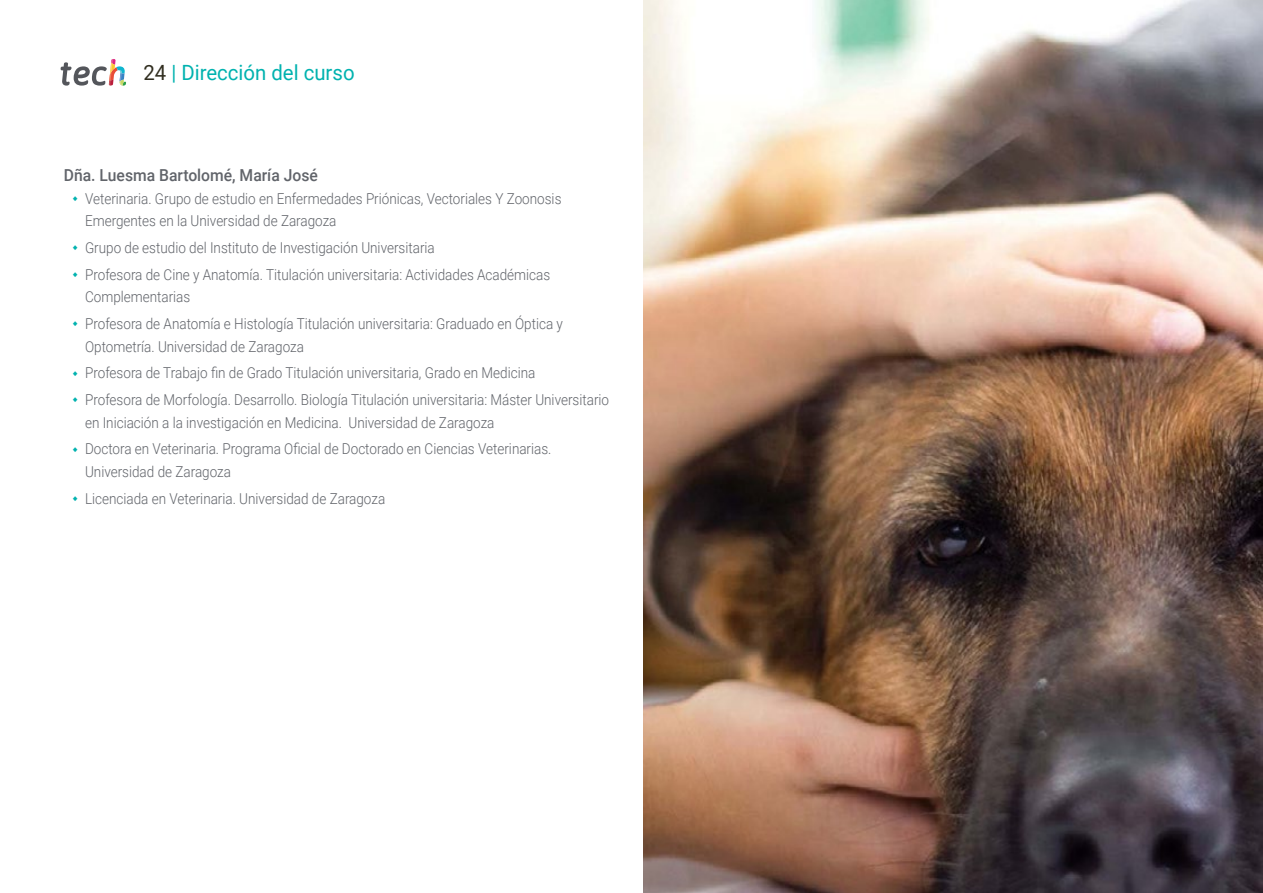
<style>
.page{position:relative;width:1263px;height:893px;background:#fff}
.page>*{position:absolute;margin:0;border:0;box-sizing:border-box;transform-origin:0 0}
.t1{font:21px "Roboto";color:#00b2af}
.t2{font:500 16.5px "Roboto";color:#61646a;scale:.95 1}
.t3{font:300 15px/26.7px "Roboto";color:#61646a;scale:.9 1}
.s1{color:#312e20}
</style>
<div class="page">
<svg style="left:61px;top:59px;width:65px;height:27px"></svg>
<img style="left:643px;top:0;width:620px;height:893px">
<h1 class="t1" style="left:144px;top:57px;width:213px"><span class="s1">24</span> | Dirección del curso</h1>
<p class="t2" style="left:64px;top:164px;width:269px">Dña. Luesma Bartolomé, María José</p>
<p class="t3" style="left:85px;top:187px;width:531px;line-height:22.5px">Veterinaria. Grupo de estudio en Enfermedades Priónicas, Vectoriales Y Zoonosis<br>Emergentes en la Universidad de Zaragoza</p>
<p class="t3" style="left:85px;top:234px;width:518px">Grupo de estudio del Instituto de Investigación Universitaria<br>Profesora de Cine y Anatomía. Titulación universitaria: Actividades Académicas</p>
<p class="t3" style="left:85px;top:283px;width:532px">Complementarias<br>Profesora de Anatomía e Histología Titulación universitaria: Graduado en Óptica y</p>
<p class="t3" style="left:85px;top:332px;width:584px">Optometría. Universidad de Zaragoza<br>Profesora de Trabajo fin de Grado Titulación universitaria, Grado en Medicina<br>Profesora de Morfología. Desarrollo. Biología Titulación universitaria: Máster Universitario</p>
<p class="t3" style="left:85px;top:408px;width:520px">en Iniciación a la investigación en Medicina. Universidad de Zaragoza<br>Doctora en Veterinaria. Programa Oficial de Doctorado en Ciencias Veterinarias.</p>
<p class="t3" style="left:85px;top:458px;width:335px">Universidad de Zaragoza<br>Licenciada en Veterinaria. Universidad de Zaragoza</p>
</div>
